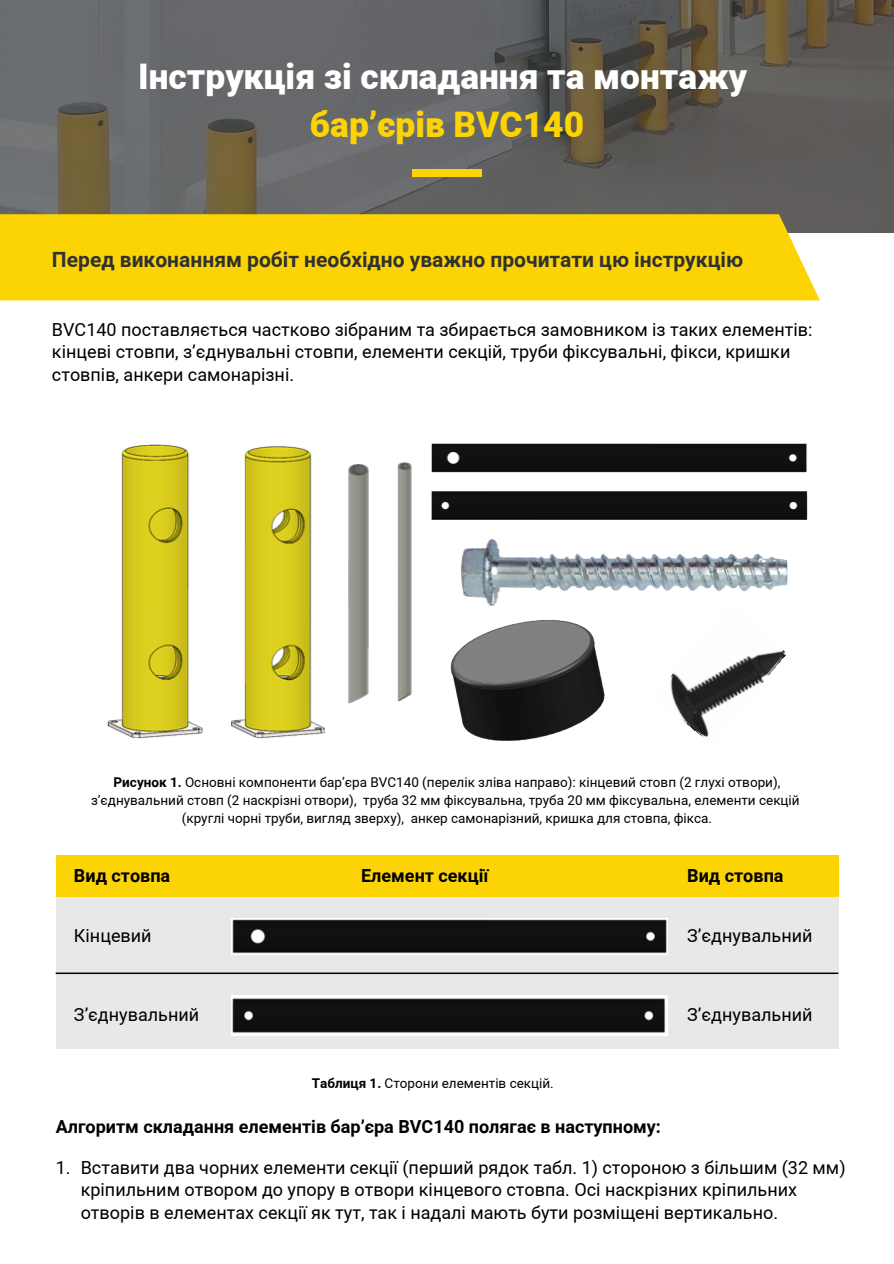
<style>
.page{position:relative;width:894px;height:1264px;background:#fff}
.page>*{position:absolute;margin:0;border:0;box-sizing:border-box;transform-origin:0 0}
.t1{font:900 35.25px "Araboto";color:#fff}
.t2{font:900 35.25px "Araboto";color:#fcd404}
.t3{font:700 21px "Araboto";color:#303130}
.t4{font:18px/22.5px "Araboto";color:#000}
.t5{font:700 18px "Araboto";color:#000}
.t6{font:13.5px/18px "Araboto";color:#000;text-align:center}
.s1{font-weight:700}
</style>
<div class="page">
<svg style="left:0;top:0;width:893px;height:233px;background:#63625f"></svg>
<div style="left:412px;top:169px;width:69px;height:8px;background:#fcd404"></div>
<div style="left:0;top:214px;width:819px;height:86px;background:#fcd404"></div>
<img style="left:450px;top:620px;width:155px;height:121px">
<div style="left:56px;top:854px;width:782px;height:43px;background:#fcd404"></div>
<div style="left:56px;top:897px;width:782px;height:76px;background:#e8e8e8"></div>
<div style="left:56px;top:973px;width:782px;height:75px;background:#e8e8e8"></div>
<hr style="left:56px;top:972px;width:782px;height:1px;background:#000">
<img style="left:107px;top:444px;width:96px;height:295px">
<img style="left:231px;top:446px;width:94px;height:293px">
<img style="left:348px;top:464px;width:21px;height:239px">
<img style="left:397px;top:463px;width:15px;height:238px">
<img style="left:431px;top:443px;width:376px;height:30px">
<img style="left:431px;top:491px;width:377px;height:29px">
<img style="left:670px;top:650px;width:116px;height:88px">
<img style="left:461px;top:538px;width:327px;height:68px">
<img style="left:231px;top:918px;width:436px;height:36px">
<img style="left:231px;top:995px;width:436px;height:39px">
<h1 class="t1" style="left:138px;top:52px;width:610px">Інструкція зі складання та монтажу</h1>
<h1 class="t2" style="left:310px;top:99px;width:276px">бар’єрів BVC140</h1>
<p class="t3" style="left:52px;top:244px;width:692px">Перед виконанням робіт необхідно уважно прочитати цю інструкцію</p>
<p class="t4" style="left:52px;top:319px;width:761px">BVC140 поставляється частково зібраним та збирається замовником із таких елементів: кінцеві стовпи, з’єднувальні стовпи, елементи секцій, труби фіксувальні, фікси, кришки стовпів, анкери самонарізні.</p>
<p class="t6" style="left:91px;top:773px;width:709px"><span class="s1">Рисунок 1.</span> Основні компоненти бар’єра BVC140 (перелік зліва направо): кінцевий стовп (2 глухі отвори), з’єднувальний стовп (2 наскрізні отвори), труба 32 мм фіксувальна, труба 20 мм фіксувальна, елементи секцій (круглі чорні труби, вигляд зверху), анкер самонарізний, кришка для стовпа, фікса.</p>
<p class="t5" style="left:74px;top:863px;width:98px">Вид стовпа</p>
<p class="t5" style="left:361px;top:863px;width:129px">Елемент секції</p>
<p class="t5" style="left:687px;top:863px;width:98px">Вид стовпа</p>
<p class="t4" style="left:74px;top:924px;width:79px">Кінцевий</p>
<p class="t4" style="left:687px;top:924px;width:127px">З’єднувальний</p>
<p class="t4" style="left:74px;top:1004px;width:127px">З’єднувальний</p>
<p class="t4" style="left:687px;top:1004px;width:127px">З’єднувальний</p>
<p class="t6" style="left:312px;top:1073px;width:243px"><span class="s1">Таблиця 1.</span> Сторони елементів секцій.</p>
<p class="t5" style="left:56px;top:1113px;width:606px">Алгоритм складання елементів бар’єра BVC140 полягає в наступному:</p>
<p class="t4" style="left:81px;top:1156px;width:766px">Вставити два чорних елементи секції (перший рядок табл. 1) стороною з більшим (32 мм) кріпильним отвором до упору в отвори кінцевого стовпа. Осі наскрізних кріпильних отворів в елементах секції як тут, так і надалі мають бути розміщені вертикально.</p>
<p class="t4" style="left:56px;top:1156px;width:16px">1.</p>
</div>
